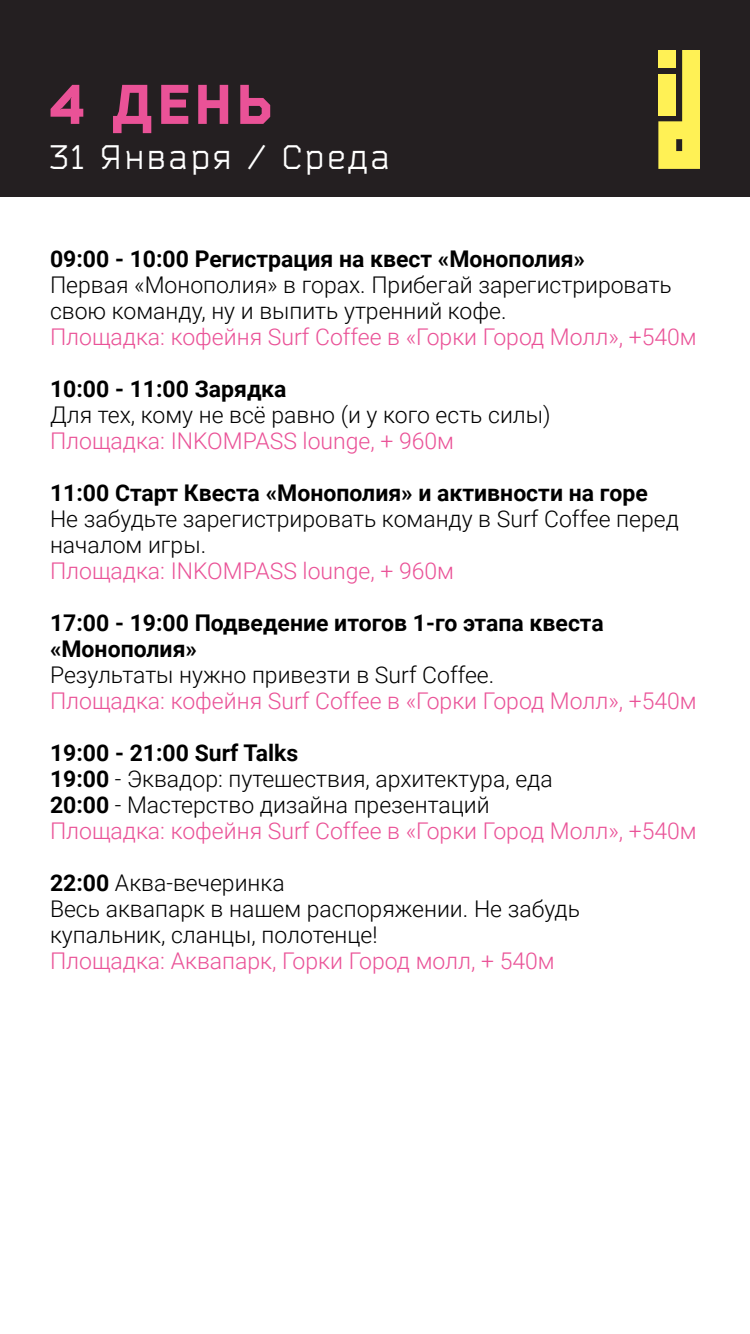
<style>
.page{position:relative;width:750px;height:1334px;background:#fff}
.page>*{position:absolute;margin:0;border:0;box-sizing:border-box;transform-origin:0 0}
.t1{font:900 55px "Bender";color:#ea5297}
.t2{font:34px "Bender";letter-spacing:.1em;color:#fff}
.t3{font:300 23px/26px "Roboto";color:#000}
.t4{font:300 23px "Roboto";color:#ea5297}
.t5{font:700 23px/26px "Roboto";color:#000}
.s1{font-weight:700}
.s2{color:#ea5297}
</style>
<div class="page">
<div style="left:0;top:0;width:750px;height:196px;background:#241f21"></div>
<svg style="left:658px;top:50px;width:42px;height:119px;background:#ded24d"></svg>
<h1 class="t1" style="left:50px;top:70px;width:223px">4 ДЕНЬ</h1>
<h2 class="t2" style="left:50px;top:136px;width:341px">31 Января / Среда</h2>
<p class="t5" style="left:50px;top:245px;width:537px">09:00 - 10:00 Регистрация на квест «Монополия»</p>
<p class="t3" style="left:50px;top:271px;width:623px">Первая «Монополия» в горах. Прибегай зарегистрировать свою команду, ну и выпить утренний кофе.</p>
<p class="t4" style="left:50px;top:321px;width:648px">Площадка: кофейня Surf Coffee в «Горки Город Молл», +540м</p>
<p class="t5" style="left:50px;top:375px;width:238px">10:00 - 11:00 Зарядка</p>
<p class="t3" style="left:50px;top:401px;width:502px">Для тех, кому не всё равно (и у кого есть силы)</p>
<p class="t4" style="left:50px;top:425px;width:406px">Площадка: INKOMPASS lounge, + 960м</p>
<p class="t5" style="left:50px;top:479px;width:599px">11:00 Старт Квеста «Монополия» и активности на горе</p>
<p class="t3" style="left:50px;top:505px;width:630px">Не забудьте зарегистрировать команду в Surf Coffee перед началом игры.</p>
<p class="t4" style="left:50px;top:555px;width:406px">Площадка: INKOMPASS lounge, + 960м</p>
<p class="t5" style="left:50px;top:609px;width:555px">17:00 - 19:00 Подведение итогов 1-го этапа квеста «Монополия»</p>
<p class="t3" style="left:50px;top:661px;width:446px">Результаты нужно привезти в Surf Coffee.</p>
<p class="t4" style="left:50px;top:685px;width:648px">Площадка: кофейня Surf Coffee в «Горки Город Молл», +540м</p>
<p class="t3" style="left:50px;top:739px;width:648px"><span class="s1">19:00 - 21:00 Surf Talks<br>19:00</span> - Эквадор: путешествия, архитектура, еда<br><span class="s1">20:00</span> - Мастерство дизайна презентаций<br><span class="s2">Площадка: кофейня Surf Coffee в «Горки Город Молл», +540м</span></p>
<p class="t3" style="left:50px;top:869px;width:532px"><span class="s1">22:00</span> Аква-вечеринка<br>Весь аквапарк в нашем распоряжении. Не забудь купальник, сланцы, полотенце!</p>
<p class="t4" style="left:50px;top:945px;width:506px">Площадка: Аквапарк, Горки Город молл, + 540м</p>
</div>
